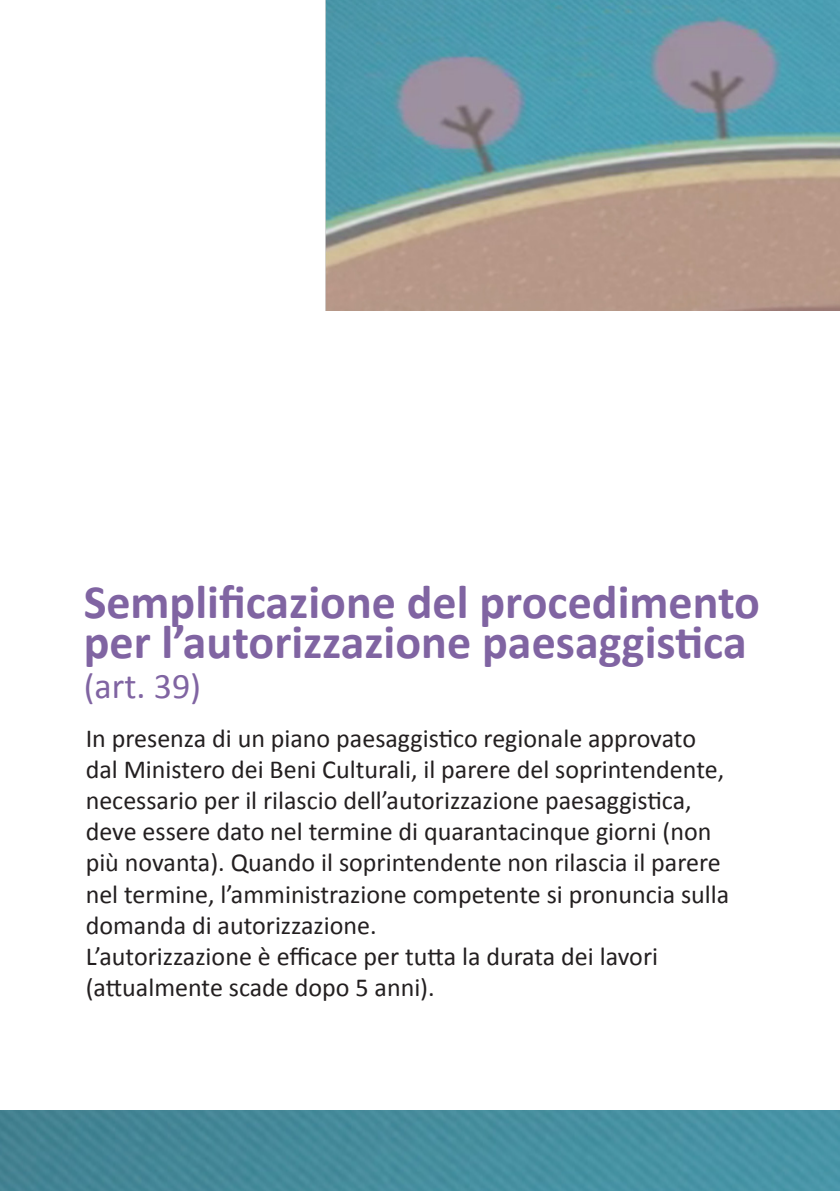
<style>
.page{position:relative;width:840px;height:1191px;background:#fff}
.page>*{position:absolute;margin:0;border:0;box-sizing:border-box;transform-origin:0 0}
.Titoli_generale{font:700 48px/40px "Calibri";color:#8064a2}
.Titoli_generale-2{font:36px "Calibri";color:#8064a2}
.Corpo_del_testo{font:26px/31.2px "Calibri";color:#231f20}
</style>
<div class="page">
<img style="left:0;top:1111px;width:839px;height:80px">
<img style="left:325px;top:0;width:514px;height:310px">
<p class="Titoli_generale" style="left:84px;top:580px;width:677px">Semplificazione del procedimento per l’autorizzazione paesaggistica</p>
<p class="Titoli_generale-2" style="left:84px;top:664px;width:119px">(art. 39)</p>
<p class="Corpo_del_testo" style="left:86px;top:721px;width:644px">In presenza di un piano paesaggistico regionale approvato dal Ministero dei Beni Culturali, il parere del soprintendente, necessario per il rilascio dell’autorizzazione paesaggistica, deve essere dato nel termine di quarantacinque giorni (non più novanta). Quando il soprintendente non rilascia il parere nel termine, l’amministrazione competente si pronuncia sulla domanda di autorizzazione.</p>
<p class="Corpo_del_testo" style="left:86px;top:939px;width:573px">L’autorizzazione è efficace per tutta la durata dei lavori (attualmente scade dopo 5 anni).</p>
</div>
